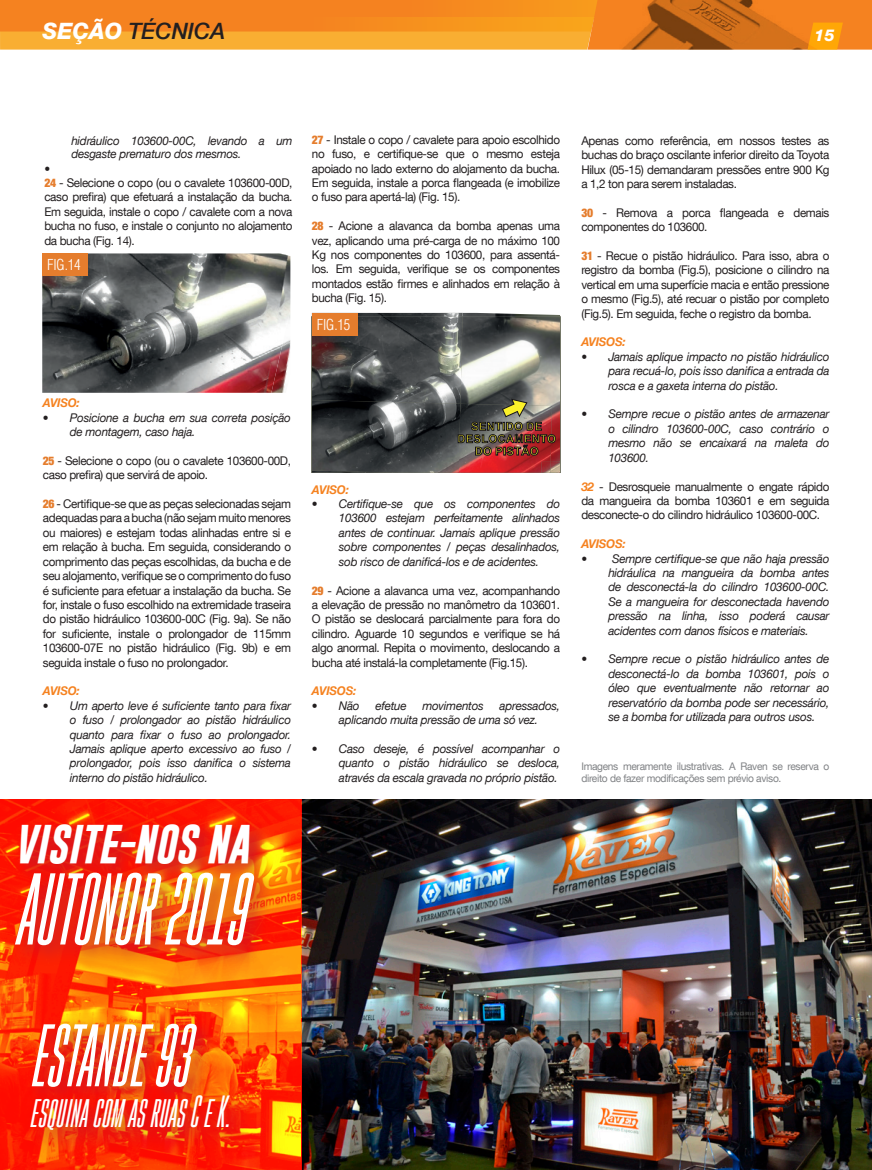
<style>
.page{position:relative;width:872px;height:1170px;background:#fff}
.page>*{position:absolute;margin:0;border:0;box-sizing:border-box;transform-origin:0 0}
.t1{font:italic 74.25px "Gobold High";color:#fff}
.t2{font:italic 64.65px "Gobold High";color:#fff}
.t3{font:italic 700 39.45px "Gobold";color:#fff}
.t4{font:italic 32.85px "Gobold High";color:#fff}
.t5{font:italic 500 22.5px "Helvetica Neue LT Com";color:#231f20}
.t6{font:italic 800 16.2px "Helvetica Neue LT Com";color:#fff}
.t7{font:300 condensed 14.7px "Helvetica LT Std";letter-spacing:-.01em;color:#fff}
.t8{font:12px/14.4px "Helvetica Neue LT Com";letter-spacing:-.03em;color:#231f20;text-align:justify}
.t9{font:italic 12px/14.4px "Helvetica Neue LT Com";letter-spacing:-.02em;color:#231f20;text-align:justify}
.t10{font:italic 700 12px "Helvetica Neue LT Com";letter-spacing:-.02em;color:#f58220}
.t11{font:10.5px/12px "Helvetica Neue LT Com";letter-spacing:-.03em;color:#808285}
.s1{font-weight:800;color:#fff}
.s2{font-style:italic}
.s3{font-weight:900;font-stretch:condensed;color:#e57d2d}
.s4{font-weight:700;font-style:italic;color:#f58220}
</style>
<div class="page">
<svg style="left:42px;top:253px;width:248px;height:140px;background:#757070"></svg>
<div style="left:42px;top:253px;width:46px;height:23px;background:#e57d2d"></div>
<img style="left:357px;top:313px;width:161px;height:1px">
<img style="left:312px;top:314px;width:248px;height:158px">
<div style="left:312px;top:313px;width:45px;height:22px;background:#e57d2d"></div>
<img style="left:301px;top:799px;width:571px;height:370px">
<svg style="left:0;top:799px;width:301px;height:370px;background:#fe5104"></svg>
<div style="left:15px;top:818px;width:254px;height:64px;background:#b91f33;opacity:.75"></div>
<div style="left:9px;top:866px;width:266px;height:100px;background:#b91f33;opacity:.75"></div>
<div style="left:27px;top:1018px;width:188px;height:87px;background:#b91f33;opacity:.75"></div>
<div style="left:24px;top:1089px;width:230px;height:65px;background:#b91f33;opacity:.75"></div>
<svg style="left:0;top:0;width:872px;height:50px;background:#ed8c23"></svg>
<h3 class="t5" style="left:43px;top:18px;width:184px"><span class="s1">SEÇÃO</span> TÉCNICA</h3>
<h3 class="t6" style="left:814px;top:26px;width:22px">15</h3>
<p class="t9" style="left:71px;top:133px;width:223px;line-height:13.5px">hidráulico 103600-00C, levando a um desgaste prematuro dos mesmos.</p>
<p class="t8" style="left:44px;top:161px;width:250px;text-align:left"><span class="s2">•<br></span><span class="s3">24</span> - Selecione o copo (ou o cavalete 103600-00D, caso prefira) que efetuará a instalação da bucha.<br>Em seguida, instale o copo / cavalete com a nova bucha no fuso, e instale o conjunto no alojamento da bucha (Fig. 14).</p>
<p class="t7" style="left:47px;top:255px;width:35px">FIG.14</p>
<p class="t8" style="left:312px;top:132px;width:250px"><span class="s3">27</span> - Instale o copo / cavalete para apoio escolhido no fuso, e certifique-se que o mesmo esteja apoiado no lado externo do alojamento da bucha.<br>Em seguida, instale a porca flangeada (e imobilize o fuso para apertá-la) (Fig. 15).</p>
<p class="t8" style="left:312px;top:218px;width:250px"><span class="s3">28</span> - Acione a alavanca da bomba apenas uma vez, aplicando uma pré-carga de no máximo 100<br>Kg nos componentes do 103600, para assentá&shy;los. Em seguida, verifique se os componentes montados estão firmes e alinhados em relação à bucha (Fig. 15).</p>
<p class="t7" style="left:317px;top:315px;width:35px">FIG.15</p>
<p class="t10" style="left:43px;top:395px;width:38px">AVISO:</p>
<p class="t9" style="left:70px;top:410px;width:223px;text-indent:-27px">• Posicione a bucha em sua correta posição de montagem, caso haja.</p>
<p class="t8" style="left:43px;top:453px;width:250px"><span class="s3">25</span> - Selecione o copo (ou o cavalete 103600-00D, caso prefira) que servirá de apoio.</p>
<p class="t8" style="left:43px;top:496px;width:250px"><span class="s3">26</span> - Certifique-se que as peças selecionadas sejam adequadas para a bucha (não sejam muito menores ou maiores) e estejam todas alinhadas entre si e em relação à bucha. Em seguida, considerando o comprimento das peças escolhidas, da bucha e de seu alojamento, verifique se o comprimento do fuso é suficiente para efetuar a instalação da bucha. Se for, instale o fuso escolhido na extremidade traseira do pistão hidráulico 103600-00C (Fig. 9a). Se não for suficiente, instale o prolongador de 115mm 103600-07E no pistão hidráulico (Fig. 9b) e em seguida instale o fuso no prolongador.</p>
<p class="t10" style="left:43px;top:683px;width:38px">AVISO:</p>
<p class="t9" style="left:70px;top:698px;width:223px;text-indent:-27px">• Um aperto leve é suficiente tanto para fixar o fuso / prolongador ao pistão hidráulico quanto para fixar o fuso ao prolongador.<br>Jamais aplique aperto excessivo ao fuso / prolongador, pois isso danifica o sistema interno do pistão hidráulico.</p>
<h3 class="t3" style="left:14px;top:817px;width:236px">VISITE-NOS NA</h3>
<h1 class="t1" style="left:14px;top:864px;width:232px">AUTONOR 2019</h1>
<p class="t10" style="left:312px;top:482px;width:38px">AVISO:</p>
<p class="t9" style="left:339px;top:496px;width:223px;text-indent:-27px">• Certifique-se que os componentes do 103600 estejam perfeitamente alinhados antes de continuar. Jamais aplique pressão sobre componentes / peças desalinhados, sob risco de danificá-los e de acidentes.</p>
<p class="t8" style="left:312px;top:582px;width:250px"><span class="s3">29</span> - Acione a alavanca uma vez, acompanhando a elevação de pressão no manômetro da 103601.<br>O pistão se deslocará parcialmente para fora do cilindro. Aguarde 10 segundos e verifique se há algo anormal. Repita o movimento, deslocando a bucha até instalá-la completamente (Fig.15).</p>
<p class="t10" style="left:312px;top:683px;width:46px">AVISOS:</p>
<p class="t9" style="left:312px;top:698px;width:49px">• Não</p>
<p class="t9" style="left:375px;top:698px;width:33px">efetue</p>
<p class="t9" style="left:422px;top:698px;width:63px">movimentos</p>
<p class="t9" style="left:339px;top:698px;width:223px;text-indent:161px">apressados, aplicando muita pressão de uma só vez.</p>
<p class="t9" style="left:339px;top:741px;width:223px;text-indent:-27px">• Caso deseje, é possível acompanhar o quanto o pistão hidráulico se desloca, através da escala gravada no próprio pistão.</p>
<p class="t8" style="left:581px;top:133px;width:250px">Apenas como referência, em nossos testes as buchas do braço oscilante inferior direito da Toyota Hilux (05-15) demandaram pressões entre 900 Kg a 1,2 ton para serem instaladas.</p>
<p class="t8" style="left:581px;top:205px;width:250px"><span class="s3">30</span> - Remova a porca flangeada e demais componentes do 103600.</p>
<p class="t8" style="left:581px;top:248px;width:250px"><span class="s3">31</span> - Recue o pistão hidráulico. Para isso, abra o registro da bomba (Fig.5), posicione o cilindro na vertical em uma superfície macia e então pressione o mesmo (Fig.5), até recuar o pistão por completo (Fig.5). Em seguida, feche o registro da bomba.</p>
<p class="t10" style="left:581px;top:334px;width:46px">AVISOS:</p>
<p class="t9" style="left:608px;top:349px;width:223px;text-indent:-27px">• Jamais aplique impacto no pistão hidráulico para recuá-lo, pois isso danifica a entrada da rosca e a gaxeta interna do pistão.</p>
<p class="t9" style="left:608px;top:406px;width:223px;text-indent:-27px">• Sempre recue o pistão antes de armazenar o cilindro 103600-00C, caso contrário o mesmo não se encaixará na maleta do 103600.</p>
<p class="t8" style="left:581px;top:478px;width:250px"><span class="s4">32</span> - Desrosqueie manualmente o engate rápido da mangueira da bomba 103601 e em seguida desconecte-o do cilindro hidráulico 103600-00C.</p>
<p class="t10" style="left:581px;top:536px;width:46px">AVISOS:</p>
<p class="t9" style="left:608px;top:550px;width:223px;text-indent:-27px">• Sempre certifique-se que não haja pressão hidráulica na mangueira da bomba antes de desconectá-la do cilindro 103600-00C.<br>Se a mangueira for desconectada havendo pressão na linha, isso poderá causar acidentes com danos físicos e materiais.</p>
<p class="t9" style="left:608px;top:651px;width:223px;text-indent:-27px">• Sempre recue o pistão hidráulico antes de desconectá-lo da bomba 103601, pois o óleo que eventualmente não retornar ao reservatório da bomba pode ser necessário, se a bomba for utilizada para outros usos.</p>
<p class="t11" style="left:581px;top:759px;width:250px">Imagens meramente ilustrativas. A Raven se reserva o direito de fazer modificações sem prévio aviso.</p>
<h2 class="t2" style="left:29px;top:1016px;width:160px">ESTANDE 93</h2>
<h3 class="t4" style="left:29px;top:1091px;width:202px">esquina com as ruas C e K.</h3>
</div>
